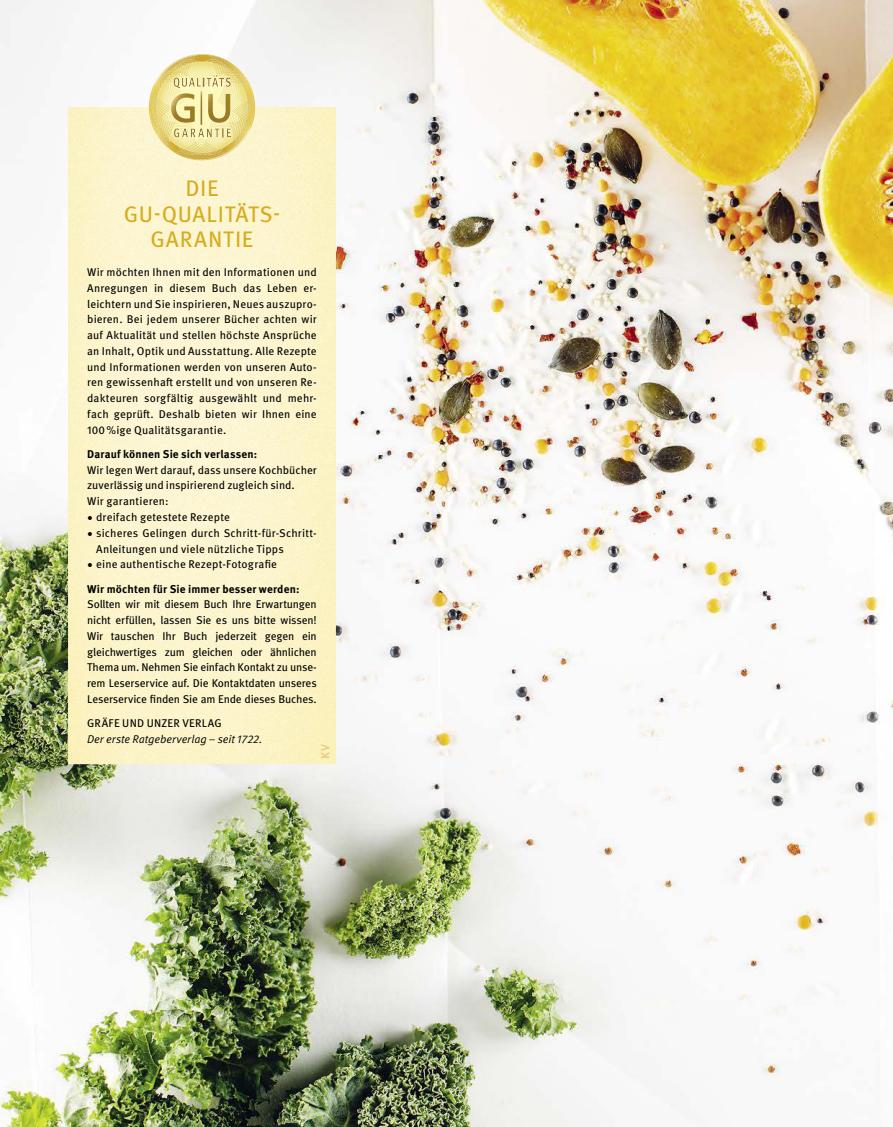
<style>
.page{position:relative;width:893px;height:1127px;background:#fff}
.page>*{position:absolute;margin:0;border:0;box-sizing:border-box;transform-origin:0 0}
.t1{font:22.5px/25.5px "Meta OT";letter-spacing:.03em;color:#d7ac1e;text-align:center}
.t2{font:500 12px "Meta OT";color:#e7cc7a}
.t3{font:11.25px/15.8px "Meta OT";letter-spacing:.01em;color:#000;text-align:justify}
.t4{font:700 11.25px "Meta OT";letter-spacing:.015em;color:#000}
.t5{font:11.25px "Meta OT Norm Ita";letter-spacing:-.005em;color:#000}
</style>
<div class="page">
<img style="left:0;top:0;width:893px;height:1127px">
<img style="left:68px;top:107px;width:268px;height:657px">
<svg style="left:149px;top:54px;width:106px;height:106px;background:#e9dc9c"></svg>
<h1 class="t1" style="left:124px;top:176px;width:158px">DIE<br>GU-QUALITÄTS-<br>GARANTIE</h1>
<p class="t3" style="left:87px;top:265px;width:231px">Wir möchten Ihnen mit den Informationen und Anregungen in diesem Buch das Leben er&shy;leichtern und Sie inspirieren, Neues auszupro&shy;bieren. Bei jedem unserer Bücher achten wir auf Aktualität und stellen höchste Ansprüche an Inhalt, Optik und Ausstattung. Alle Rezepte und Informationen werden von unseren Auto&shy;ren gewissenhat erstellt und von unseren Re&shy;dakteuren sorgfältig ausgewählt und mehr&shy;fach geprüt. Deshalb bieten wir Ihnen eine 100 %ige Qualitätsgarantie.</p>
<p class="t4" style="left:87px;top:447px;width:172px">Darauf können Sie sich verlassen:</p>
<p class="t3" style="left:87px;top:462px;width:231px;text-align:left">Wir legen Wert darauf, dass unsere Kochbücher zuverlässig und inspirierend zugleich sind.<br>Wir garantieren:</p>
<p class="t3" style="left:87px;top:509px;width:144px">• dreifach getestete Rezepte</p>
<p class="t3" style="left:96px;top:525px;width:222px;text-indent:-9px">• sicheres Gelingen durch Schritt-für-Schritt-<br>Anleitungen und viele nützliche Tipps</p>
<p class="t3" style="left:87px;top:557px;width:191px">• eine authentische Rezept-Fotograie</p>
<p class="t4" style="left:87px;top:582px;width:214px">Wir möchten für Sie immer besser werden:</p>
<p class="t3" style="left:87px;top:597px;width:231px">Sollten wir mit diesem Buch Ihre Erwartungen nicht erfüllen, lassen Sie es uns bitte wissen!<br>Wir tauschen Ihr Buch jederzeit gegen ein gleichwertiges zum gleichen oder ähnlichen Thema um. Nehmen Sie einfach Kontakt zu unse&shy;rem Leserservice auf. Die Kontaktdaten unseres Leserservice inden Sie am Ende dieses Buches.</p>
<p class="t3" style="left:87px;top:715px;width:136px">GRÄFE UND UNZER VERLAG</p>
<p class="t5" style="left:87px;top:734px;width:177px">Der erste Ratgeberverlag – seit 1722.</p>
<p class="t2" style="left:318px;top:759px;width:16px;rotate:-90deg">KV</p>
</div>
